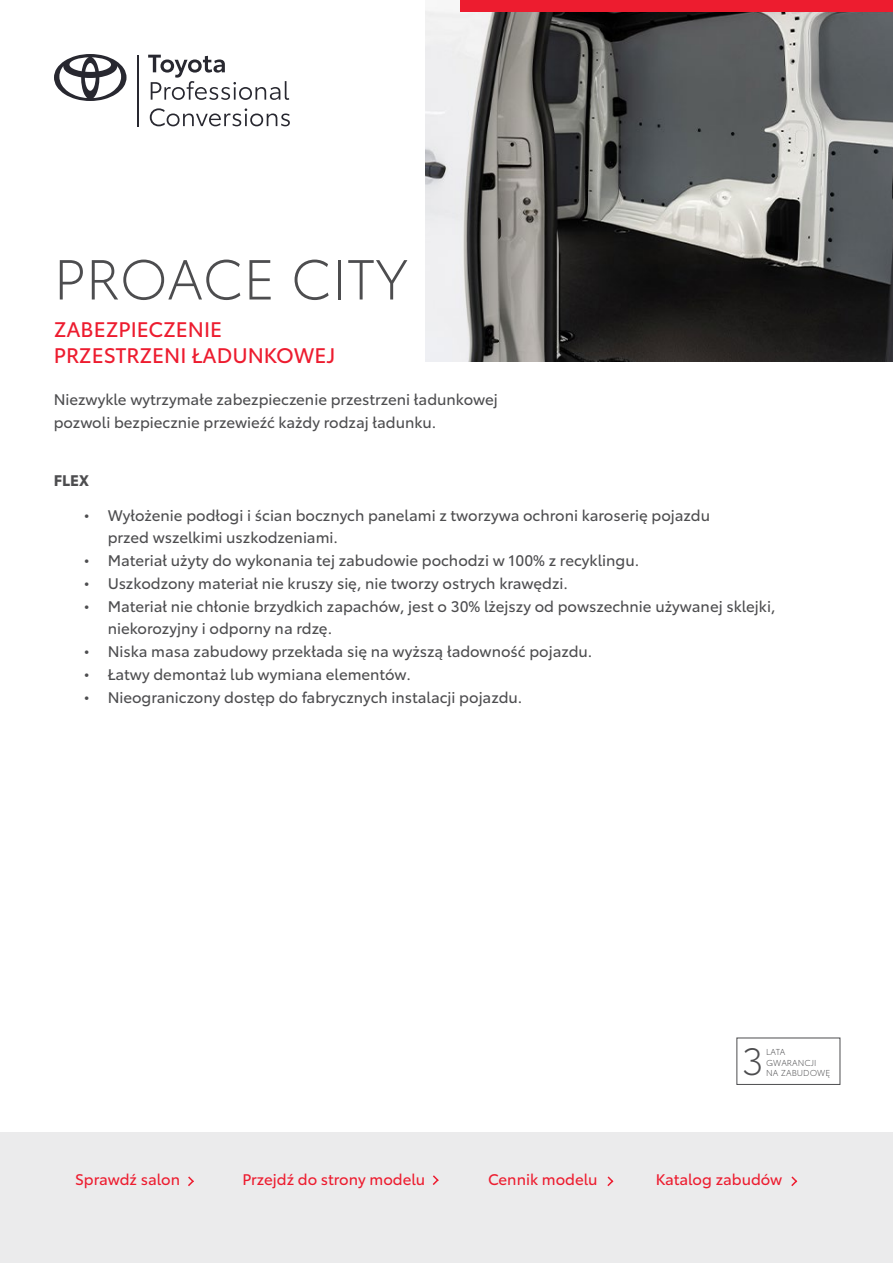
<style>
.page{position:relative;width:893px;height:1263px;background:#fff}
.page>*{position:absolute;margin:0;border:0;box-sizing:border-box;transform-origin:0 0}
.t1{font:300 55.5px "Toyota Type";color:#4d4d4f}
.t2{font:300 37.5px "Toyota Type";color:#4d4d4f}
.t3{font:20.85px/26.5px "Toyota Type";color:#ed1c2f}
.t4{font:15.15px/22.8px "Toyota Type";color:#4d4d4f}
.t5{font:15.15px "Toyota Type";color:#ed1c2f}
.t6{font:700 15.15px "Toyota Type";color:#4d4d4f}
.t7{font:300 8.55px/10.2px "Toyota Type";color:#4d4d4f}
</style>
<div class="page">
<hr style="left:137px;top:55px;width:2px;height:71px;background:#282830">
<svg style="left:54px;top:54px;width:73px;height:47px"></svg>
<svg style="left:148px;top:55px;width:141px;height:45px"></svg>
<svg style="left:150px;top:108px;width:140px;height:18px"></svg>
<div style="left:736px;top:1037px;width:104px;height:48px;border:1px solid #4d4d4f"></div>
<div style="left:0;top:1132px;width:893px;height:131px;background:#ebebec"></div>
<img style="left:425px;top:10px;width:468px;height:352px">
<div style="left:460px;top:0;width:433px;height:12px;background:#ed1c2f"></div>
<svg style="left:188px;top:1176px;width:6px;height:10px"></svg>
<svg style="left:607px;top:1176px;width:7px;height:11px"></svg>
<svg style="left:791px;top:1176px;width:7px;height:11px"></svg>
<svg style="left:432px;top:1175px;width:7px;height:10px"></svg>
<h1 class="t1" style="left:54px;top:239px;width:355px">PROACE CITY</h1>
<h3 class="t3" style="left:54px;top:314px;width:283px">ZABEZPIECZENIE<br>PRZESTRZENI ŁADUNKOWEJ</h3>
<p class="t4" style="left:54px;top:387px;width:446px">Niezwykle wytrzymałe zabezpieczenie przestrzeni ładunkowej pozwoli bezpiecznie przewieźć każdy rodzaj ładunku.</p>
<p class="t6" style="left:54px;top:468px;width:37px">FLEX</p>
<p class="t4" style="left:108px;top:502px;width:604px;text-indent:-24px">• Wyłożenie podłogi i ścian bocznych panelami z tworzywa ochroni karoserię pojazdu przed wszelkimi uszkodzeniami.</p>
<p class="t4" style="left:84px;top:548px;width:557px">• Materiał użyty do wykonania tej zabudowie pochodzi w 100% z recyklingu.</p>
<p class="t4" style="left:84px;top:571px;width:486px">• Uszkodzony materiał nie kruszy się, nie tworzy ostrych krawędzi.</p>
<p class="t4" style="left:108px;top:593px;width:669px;text-indent:-24px">• Materiał nie chłonie brzydkich zapachów, jest o 30% lżejszy od powszechnie używanej sklejki, niekorozyjny i odporny na rdzę.</p>
<p class="t4" style="left:84px;top:639px;width:510px">• Niska masa zabudowy przekłada się na wyższą ładowność pojazdu.</p>
<p class="t4" style="left:84px;top:662px;width:329px">• Łatwy demontaż lub wymiana elementów.</p>
<p class="t4" style="left:84px;top:684px;width:440px">• Nieograniczony dostęp do fabrycznych instalacji pojazdu.</p>
<h2 class="t2" style="left:742px;top:1034px;width:23px">3</h2>
<p class="t7" style="left:766px;top:1047px;width:66px">LATA<br>GWARANCJI<br>NA ZABUDOWĘ</p>
<p class="t5" style="left:75px;top:1168px;width:107px">Sprawdź salon</p>
<p class="t5" style="left:242px;top:1168px;width:184px">Przejdź do strony modelu</p>
<p class="t5" style="left:488px;top:1168px;width:111px">Cennik modelu</p>
<p class="t5" style="left:656px;top:1168px;width:128px">Katalog zabudów</p>
</div>
